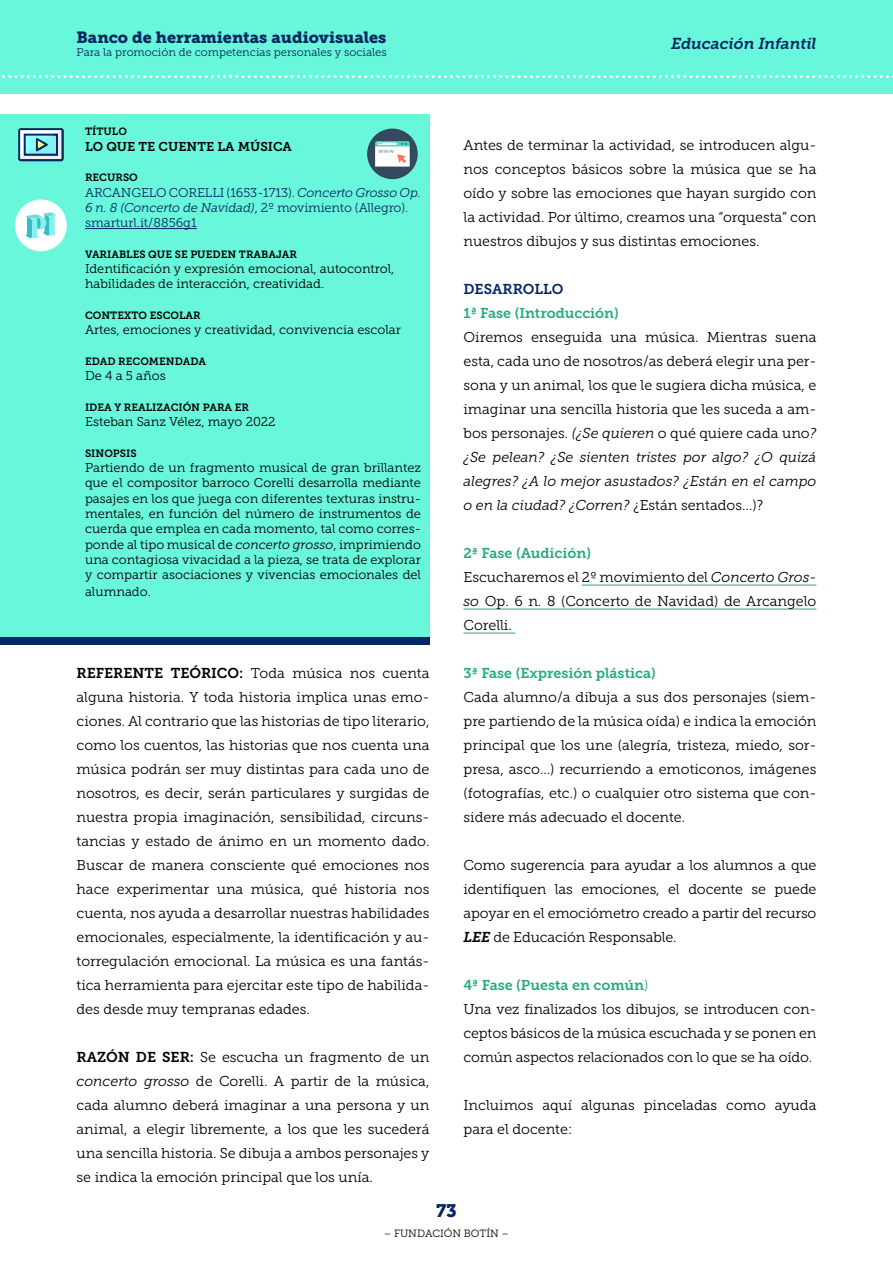
<style>
.page{position:relative;width:893px;height:1263px;background:#fff}
.page>*{position:absolute;margin:0;border:0;box-sizing:border-box;transform-origin:0 0}
.t1{font:18px "Museo Slab 900";color:#052661}
.t2{font:16.2px "Museo Slab 900";color:#052661}
.t3{font:italic 15.75px "Museo Slab 700";letter-spacing:-.005em;color:#052661}
.t4{font:14.25px/24px "Museo Slab 300";color:#000;text-align:justify}
.t5{font:14.25px "Museo Slab 700";color:#24ac7e}
.t6{font:14.25px "Museo Slab 700";color:#052661}
.t7{font:12.75px/15.3px "Museo Slab 300";color:#000}
.t8{font:12.75px/15.3px "Museo Slab 300";letter-spacing:-.01em;color:#052661}
.t9{font:12.75px "Museo Slab 700";color:#000}
.t10{font:11.25px "Museo Slab 300";color:#052661}
.t11{font:10.5px "Museo Slab 700";color:#000}
.t12{font:10.5px "Museo Slab 300";color:#000}
.s1{font-style:italic}
.s2{font-family:"Museo Slab 700"}
.s3{font-family:"Museo Slab 700";font-style:italic}
.s4{font-family:"Museo Slab 300"}
</style>
<div class="page">
<div style="left:0;top:0;width:893px;height:94px;background:#69f7db"></div>
<svg style="left:2px;top:75px;width:891px;height:3px"></svg>
<div style="left:0;top:115px;width:429px;height:523px;background:#69f7db"></div>
<div style="left:0;top:637px;width:429px;height:7px;background:#052661"></div>
<svg style="left:18px;top:128px;width:46px;height:33px;background:#77a7bb"></svg>
<div style="left:15px;top:199px;width:52px;height:52px;background:#fff;border-radius:50%"></div>
<svg style="left:26px;top:212px;width:30px;height:26px"></svg>
<div style="left:367px;top:129px;width:51px;height:50px;background:#334a5e;border-radius:50%"></div>
<svg style="left:375px;top:141px;width:35px;height:26px"></svg>
<hr style="left:85px;top:228px;width:112px;height:1px;background:#052661">
<hr style="left:582px;top:585px;width:234px;height:1px;background:#24ac7e">
<hr style="left:463px;top:609px;width:353px;height:1px;background:#24ac7e">
<hr style="left:463px;top:633px;width:52px;height:1px;background:#24ac7e">
<p class="t2" style="left:77px;top:28px;width:311px">Banco de herramientas audiovisuales</p>
<p class="t10" style="left:77px;top:46px;width:312px">Para la promoción de competencias personales y sociales</p>
<p class="t11" style="left:85px;top:126px;width:43px">TÍTULO</p>
<p class="t9" style="left:85px;top:139px;width:208px">LO QUE TE CUENTE LA MÚSICA</p>
<p class="t11" style="left:85px;top:172px;width:54px">RECURSO</p>
<p class="t8" style="left:85px;top:185px;width:337px">ARCANGELO CORELLI (1653-1713). <span class="s1">Concerto Grosso Op.<br>6 n. 8 (Concerto de Navidad)</span>, 2º movimiento (Allegro). smarturl.it/8856g1</p>
<p class="t11" style="left:85px;top:248px;width:213px">VARIABLES QUE SE PUEDEN TRABAJAR</p>
<p class="t7" style="left:85px;top:261px;width:311px">Identificación y expresión emocional, autocontrol, habilidades de interacción, creatividad.</p>
<p class="t11" style="left:85px;top:309px;width:117px">CONTEXTO ESCOLAR</p>
<p class="t7" style="left:85px;top:322px;width:317px">Artes, emociones y creatividad, convivencia escolar</p>
<p class="t11" style="left:85px;top:355px;width:123px">EDAD RECOMENDADA</p>
<p class="t7" style="left:85px;top:368px;width:82px">De 4 a 5 años</p>
<p class="t11" style="left:85px;top:401px;width:166px">IDEA Y REALIZACIÓN PARA ER</p>
<p class="t7" style="left:85px;top:414px;width:192px">Esteban Sanz Vélez, mayo 2022</p>
<p class="t11" style="left:85px;top:447px;width:53px">SINOPSIS</p>
<p class="t7" style="left:85px;top:460px;width:337px;text-align:justify">Partiendo de un fragmento musical de gran brillantez que el compositor barroco Corelli desarrolla mediante pasajes en los que juega con diferentes texturas instru&shy;mentales, en función del número de instrumentos de cuerda que emplea en cada momento, tal como corres&shy;ponde al tipo musical de <span class="s1">concerto grosso</span>, imprimiendo una contagiosa vivacidad a la pieza, se trata de explorar y compartir asociaciones y vivencias emocionales del</p>
<p class="t7" style="left:85px;top:584px;width:67px">alumnado.</p>
<p class="t4" style="left:77px;top:661px;width:354px"><span class="s2">REFERENTE TEÓRICO:</span> Toda música nos cuenta alguna historia. Y toda historia implica unas emo&shy;ciones. Al contrario que las historias de tipo literario, como los cuentos, las historias que nos cuenta una música podrán ser muy distintas para cada uno de nosotros, es decir, serán particulares y surgidas de nuestra propia imaginación, sensibilidad, circuns&shy;tancias y estado de ánimo en un momento dado.<br>Buscar de manera consciente qué emociones nos hace experimentar una música, qué historia nos cuenta, nos ayuda a desarrollar nuestras habilidades emocionales, especialmente, la identificación y au&shy;torregulación emocional. La música es una fantás&shy;tica herramienta para ejercitar este tipo de habilida&shy;des desde muy tempranas edades.</p>
<p class="t4" style="left:77px;top:1045px;width:354px"><span class="s2">RAZÓN DE SER:</span> Se escucha un fragmento de un <span class="s1">concerto grosso</span> de Corelli. A partir de la música, cada alumno deberá imaginar a una persona y un animal, a elegir libremente, a los que les sucederá una sencilla historia. Se dibuja a ambos personajes y se indica la emoción principal que los unía.</p>
<p class="t3" style="left:671px;top:34px;width:147px">Educación Infantil</p>
<p class="t4" style="left:463px;top:133px;width:354px">Antes de terminar la actividad, se introducen algu&shy;nos conceptos básicos sobre la música que se ha oído y sobre las emociones que hayan surgido con la actividad. Por último, creamos una “orquesta” con nuestros dibujos y sus distintas emociones.</p>
<p class="t6" style="left:463px;top:281px;width:102px">DESARROLLO</p>
<p class="t5" style="left:463px;top:305px;width:157px">1ª Fase (Introducción)</p>
<p class="t4" style="left:463px;top:325px;width:354px">Oiremos enseguida una música. Mientras suena esta, cada uno de nosotros/as deberá elegir una per&shy;sona y un animal, los que le sugiera dicha música, e imaginar una sencilla historia que les suceda a am&shy;bos personajes. <span class="s1">(¿Se quieren</span> o qué quiere cada uno<span class="s1">? ¿Se pelean? ¿Se sienten tristes por algo? ¿O quizá alegres? ¿A lo mejor asustados? ¿Están en el campo o en la ciudad? ¿Corren?</span> ¿Están sentados...)?</p>
<p class="t5" style="left:463px;top:545px;width:129px">2ª Fase (Audición)</p>
<p class="t4" style="left:463px;top:565px;width:354px">Escucharemos el 2º movimiento del <span class="s1">Concerto Gros&shy;so</span> Op. 6 n. 8 (Concerto de Navidad) de Arcangelo Corelli.</p>
<p class="t5" style="left:463px;top:665px;width:194px">3ª Fase (Expresión plástica)</p>
<p class="t4" style="left:463px;top:685px;width:354px">Cada alumno/a dibuja a sus dos personajes (siem&shy;pre partiendo de la música oída) e indica la emoción principal que los une (alegría, tristeza, miedo, sor&shy;presa, asco…) recurriendo a emoticonos, imágenes (fotografías, etc.) o cualquier otro sistema que con&shy;sidere más adecuado el docente.</p>
<p class="t4" style="left:463px;top:853px;width:354px">Como sugerencia para ayudar a los alumnos a que identifiquen las emociones, el docente se puede apoyar en el emociómetro creado a partir del recurso <span class="s3">LEE</span> de Educación Responsable.</p>
<p class="t5" style="left:463px;top:977px;width:186px">4ª Fase (Puesta en común<span class="s4">)</span></p>
<p class="t4" style="left:463px;top:997px;width:354px">Una vez finalizados los dibujos, se introducen con&shy;ceptos básicos de la música escuchada y se ponen en común aspectos relacionados con lo que se ha oído.</p>
<p class="t4" style="left:463px;top:1093px;width:354px">Incluimos aquí algunas pinceladas como ayuda para el docente:</p>
<p class="t1" style="left:436px;top:1201px;width:22px">73</p>
<p class="t12" style="left:384px;top:1227px;width:127px">– FUNDACIÓN BOTÍN –</p>
</div>
